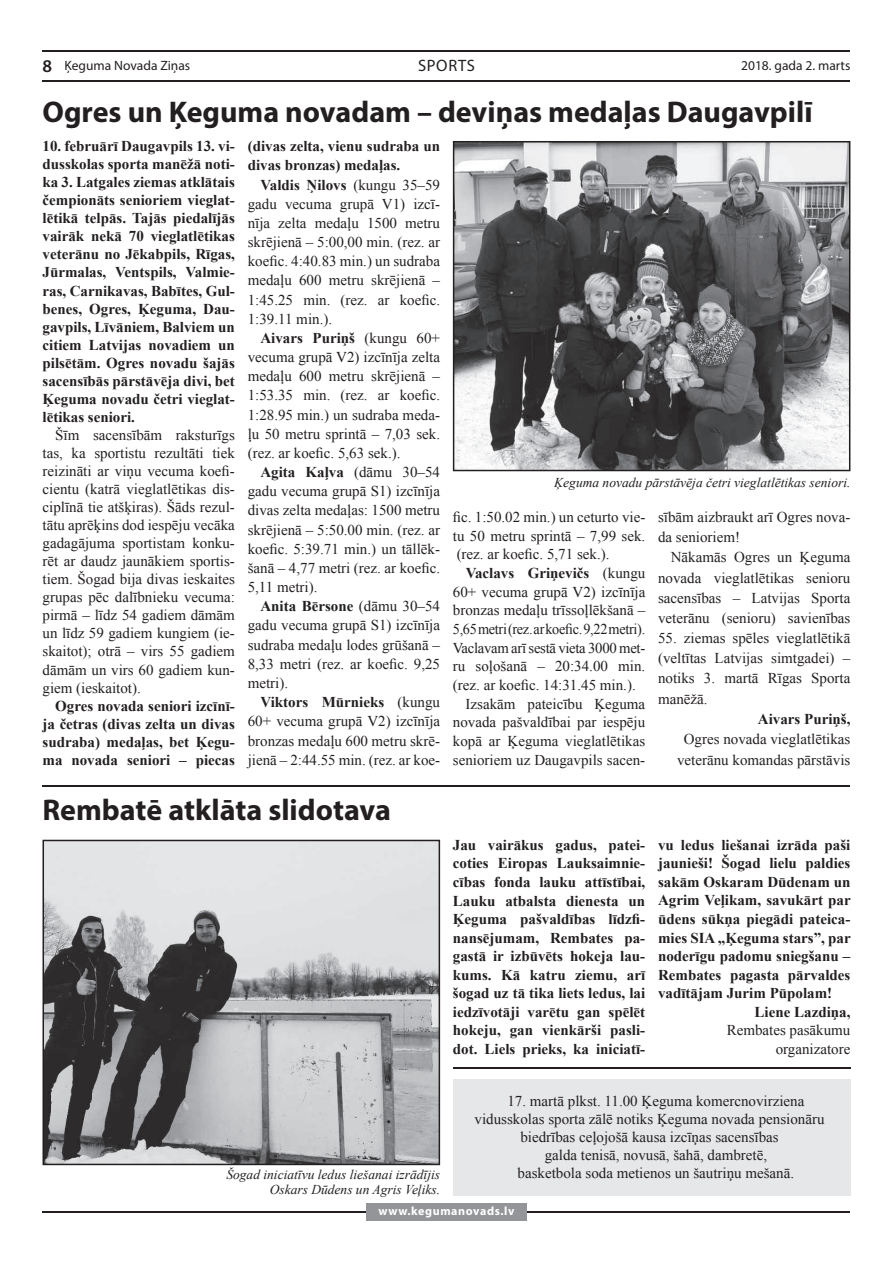
<style>
.page{position:relative;width:893px;height:1263px;background:#fff}
.page>*{position:absolute;margin:0;border:0;box-sizing:border-box;transform-origin:0 0}
.t1{font:700 30px "Myriad Pro";color:#231f20}
.t2{font:16.5px "Myriad Pro";letter-spacing:.04em;color:#231f20}
.t3{font:15px/19.2px "Times New Roman";color:#231f20;text-align:justify}
.t4{font:700 15px/18px "Times New Roman";color:#231f20;text-align:justify}
.t5{font:15px "Times New Roman";letter-spacing:-.02em;color:#231f20;scale:.95 1}
.t6{font:15px "Times New Roman";letter-spacing:-.02em;color:#231f20}
.t7{font:italic 13.5px/15px "Times New Roman";color:#231f20;text-align:right}
.t8{font:13.5px "Myriad Pro";color:#231f20}
.t9{font:700 12px "Myriad Pro";letter-spacing:.05em;color:#fff}
.s1{font-weight:600;font-size:18px}
.s2{font-weight:700}
.s3{font-weight:400}
</style>
<div class="page">
<hr style="left:43px;top:50px;width:807px;height:2px;background:#231f20">
<hr style="left:43px;top:80px;width:807px;height:2px;background:#231f20">
<hr style="left:43px;top:1211px;width:807px;height:2px;background:#231f20">
<div style="left:366px;top:1203px;width:161px;height:17px;background:#939598"></div>
<svg style="left:453px;top:141px;width:397px;height:330px;background:#7a7a7c"></svg>
<svg style="left:43px;top:840px;width:397px;height:325px;background:#a4a5a7"></svg>
<hr style="left:43px;top:785px;width:807px;height:1px;background:#231f20">
<hr style="left:453px;top:1067px;width:397px;height:2px;background:#231f20">
<div style="left:453px;top:1079px;width:397px;height:117px;background:#e6e7e9"></div>
<p class="t8" style="left:43px;top:60px;width:149px"><span class="s1">8</span> Ķeguma Novada Ziņas</p>
<p class="t8" style="left:741px;top:60px;width:111px">2018. gada 2. marts</p>
<p class="t2" style="left:418px;top:59px;width:58px">SPORTS</p>
<h1 class="t1" style="left:43px;top:100px;width:772px">Ogres un Ķeguma novadam – deviņas medaļas Daugavpilī</h1>
<p class="t4" style="left:43px;top:137px;width:194px">10. februārī Daugavpils 13. vi&shy;dusskolas sporta manēžā noti&shy;ka 3. Latgales ziemas atklātais čempionāts senioriem vieglat&shy;lētikā telpās. Tajās piedalījās vairāk nekā 70 vieglatlētikas veterānu no Jēkabpils, Rīgas, Jūrmalas, Ventspils, Valmie&shy;ras, Carnikavas, Babītes, Gul&shy;benes, Ogres, Ķeguma, Dau&shy;gavpils, Līvāniem, Balviem un citiem Latvijas novadiem un pilsētām. Ogres novadu šajās sacensībās pārstāvēja divi, bet Ķeguma novadu četri vieglat&shy;lētikas seniori.</p>
<p class="t3" style="left:43px;top:426px;width:194px;line-height:18px;text-indent:13px">Šīm sacensībām raksturīgs tas, ka sportistu rezultāti tiek reizināti ar viņu vecuma koefi&shy;cientu (katrā vieglatlētikas dis&shy;ciplīnā tie atšķiras). Šāds rezul&shy;tātu aprēķins dod iespēju vecāka gadagājuma sportistam konku&shy;rēt ar daudz jaunākiem sportis&shy;tiem. Šogad bija divas ieskaites grupas pēc dalībnieku vecuma: pirmā – līdz 54 gadiem dāmām un līdz 59 gadiem kungiem (ie&shy;skaitot); otrā – virs 55 gadiem dāmām un virs 60 gadiem kun&shy;giem (ieskaitot).</p>
<p class="t4" style="left:43px;top:696px;width:194px;text-indent:13px">Ogres novada seniori izcīnī&shy;ja četras (divas zelta un divas sudraba) medaļas, bet Ķegu&shy;ma novada seniori – piecas</p>
<p class="t4" style="left:248px;top:136px;width:194px;line-height:19.2px">(divas zelta, vienu sudraba un divas bronzas) medaļas.</p>
<p class="t3" style="left:248px;top:175px;width:194px;text-indent:13px"><span class="s2">Valdis Ņilovs</span> (kungu 35–59 gadu vecuma grupā V1) izcī&shy;nīja zelta medaļu 1500 metru skrējienā – 5:00,00 min. (rez. ar koefic. 4:40.83 min.) un sudraba medaļu 600 metru skrējienā – 1:45.25 min. (rez. ar koefic.<br>1:39.11 min.).</p>
<p class="t3" style="left:248px;top:328px;width:194px;text-indent:13px"><span class="s2">Aivars Puriņš</span> (kungu 60+ vecuma grupā V2) izcīnīja zelta medaļu 600 metru skrējienā – 1:53.35 min. (rez. ar koefic.<br>1:28.95 min.) un sudraba meda&shy;ļu 50 metru sprintā – 7,03 sek. (rez. ar koefic. 5,63 sek.).</p>
<p class="t3" style="left:248px;top:462px;width:194px;text-indent:13px"><span class="s2">Agita Kaļva</span> (dāmu 30–54 gadu vecuma grupā S1) izcīnīja divas zelta medaļas: 1500 metru skrējienā – 5:50.00 min. (rez. ar koefic. 5:39.71 min.) un tāllēk&shy;šanā – 4,77 metri (rez. ar koefic.<br>5,11 metri).</p>
<p class="t3" style="left:248px;top:596px;width:194px;text-indent:13px"><span class="s2">Anita Bērsone</span> (dāmu 30–54 gadu vecuma grupā S1) izcīnīja sudraba medaļu lodes grūšanā – 8,33 metri (rez. ar koefic. 9,25 metri).</p>
<p class="t3" style="left:248px;top:692px;width:194px;text-indent:13px"><span class="s2">Viktors Mūrnieks</span> (kungu 60+ vecuma grupā V2) izcīnīja bronzas medaļu 600 metru skrē&shy;jienā – 2:44.55 min. (rez. ar koe-</p>
<h1 class="t1" style="left:43px;top:799px;width:350px">Rembatē atklāta slidotava</h1>
<p class="t7" style="left:226px;top:1166px;width:215px">Šogad iniciatīvu ledus liešanai izrādījis<br>Oskars Dūdens un Agris Veļiks.</p>
<p class="t7" style="left:554px;top:475px;width:298px">Ķeguma novadu pārstāvēja četri vieglatlētikas seniori.</p>
<p class="t3" style="left:453px;top:508px;width:194px;line-height:18.6px">fic. 1:50.02 min.) un ceturto vie&shy;tu 50 metru sprintā – 7,99 sek. (rez. ar koefic. 5,71 sek.).</p>
<p class="t4" style="left:466px;top:564px;width:181px">Vaclavs Griņevičs <span class="s3">(kungu</span></p>
<p class="t3" style="left:453px;top:582px;width:194px">60+ vecuma grupā V2) izcīnīja</p>
<p class="t3" style="left:453px;top:600px;width:194px">bronzas medaļu trīssoļlēkšanā –</p>
<p class="t5" style="left:453px;top:619px;width:204px">5,65 metri (rez. ar koefic. 9,22 metri).</p>
<p class="t6" style="left:453px;top:638px;width:194px">Vaclavam arī sestā vieta 3000 met-</p>
<p class="t3" style="left:453px;top:656px;width:194px">ru soļošanā – 20:34.00 min.</p>
<p class="t3" style="left:453px;top:675px;width:184px">(rez. ar koefic. 14:31.45 min.).</p>
<p class="t3" style="left:466px;top:694px;width:181px">Izsakām pateicību Ķeguma</p>
<p class="t3" style="left:453px;top:712px;width:194px">novada pašvaldībai par iespēju</p>
<p class="t3" style="left:453px;top:731px;width:194px">kopā ar Ķeguma vieglatlētikas</p>
<p class="t3" style="left:453px;top:750px;width:194px">senioriem uz Daugavpils sacen-</p>
<p class="t3" style="left:658px;top:507px;width:194px;line-height:20.1px">sībām aizbraukt arī Ogres nova&shy;da senioriem!</p>
<p class="t3" style="left:658px;top:547px;width:194px;line-height:20.1px;text-indent:13px">Nākamās Ogres un Ķeguma novada vieglatlētikas senioru sacensības – Latvijas Sporta veterānu (senioru) savienības</p>
<p class="t3" style="left:658px;top:628px;width:194px;line-height:20.1px">55. ziemas spēles vieglatlētikā (veltītas Latvijas simtgadei) – notiks 3. martā Rīgas Sporta manēžā.</p>
<p class="t4" style="left:758px;top:709px;width:94px">Aivars Puriņš,</p>
<p class="t3" style="left:677px;top:729px;width:175px;line-height:20.4px;text-align:center">Ogres novada vieglatlētikas veterānu komandas pārstāvis</p>
<p class="t4" style="left:453px;top:835px;width:194px;line-height:18.6px">Jau vairākus gadus, patei&shy;coties Eiropas Lauksaimnie&shy;cības fonda lauku attīstībai, Lauku atbalsta dienesta un Ķeguma pašvaldības līdzfi&shy;nansējumam, Rembates pa&shy;gastā ir izbūvēts hokeja lau&shy;kums. Kā katru ziemu, arī šogad uz tā tika liets ledus, lai iedzīvotāji varētu gan spēlēt hokeju, gan vienkārši pasli&shy;dot. Liels prieks, ka iniciatī-</p>
<p class="t4" style="left:658px;top:835px;width:194px">vu ledus liešanai izrāda paši</p>
<p class="t4" style="left:658px;top:854px;width:194px">jaunieši! Šogad lielu paldies</p>
<p class="t4" style="left:658px;top:872px;width:194px">sakām Oskaram Dūdenam un</p>
<p class="t4" style="left:658px;top:891px;width:194px">Agrim Veļikam, savukārt par</p>
<p class="t4" style="left:658px;top:910px;width:194px">ūdens sūkņa piegādi pateica-</p>
<p class="t4" style="left:658px;top:928px;width:194px">mies SIA „Ķeguma stars”, par</p>
<p class="t4" style="left:658px;top:947px;width:194px">noderīgu padomu sniegšanu –</p>
<p class="t4" style="left:658px;top:965px;width:194px">Rembates pagasta pārvaldes</p>
<p class="t4" style="left:658px;top:984px;width:176px">vadītājam Jurim Pūpolam!</p>
<p class="t4" style="left:755px;top:1002px;width:97px">Liene Lazdiņa,</p>
<p class="t3" style="left:727px;top:1021px;width:125px;line-height:18.6px;text-align:right">Rembates pasākumu organizatore</p>
<p class="t3" style="left:507px;top:1091px;width:298px">17. martā plkst. 11.00 Ķeguma komercnovirziena</p>
<p class="t3" style="left:475px;top:1109px;width:351px">vidusskolas sporta zālē notiks Ķeguma novada pensionāru</p>
<p class="t3" style="left:520px;top:1127px;width:260px">biedrības ceļojošā kausa izcīņas sacensības</p>
<p class="t3" style="left:545px;top:1145px;width:224px">galda tenisā, novusā, šahā, dambretē,</p>
<p class="t3" style="left:518px;top:1163px;width:278px">basketbola soda metienos un šautriņu mešanā.</p>
<p class="t9" style="left:378px;top:1206px;width:137px">www.kegumanovads.lv</p>
</div>
